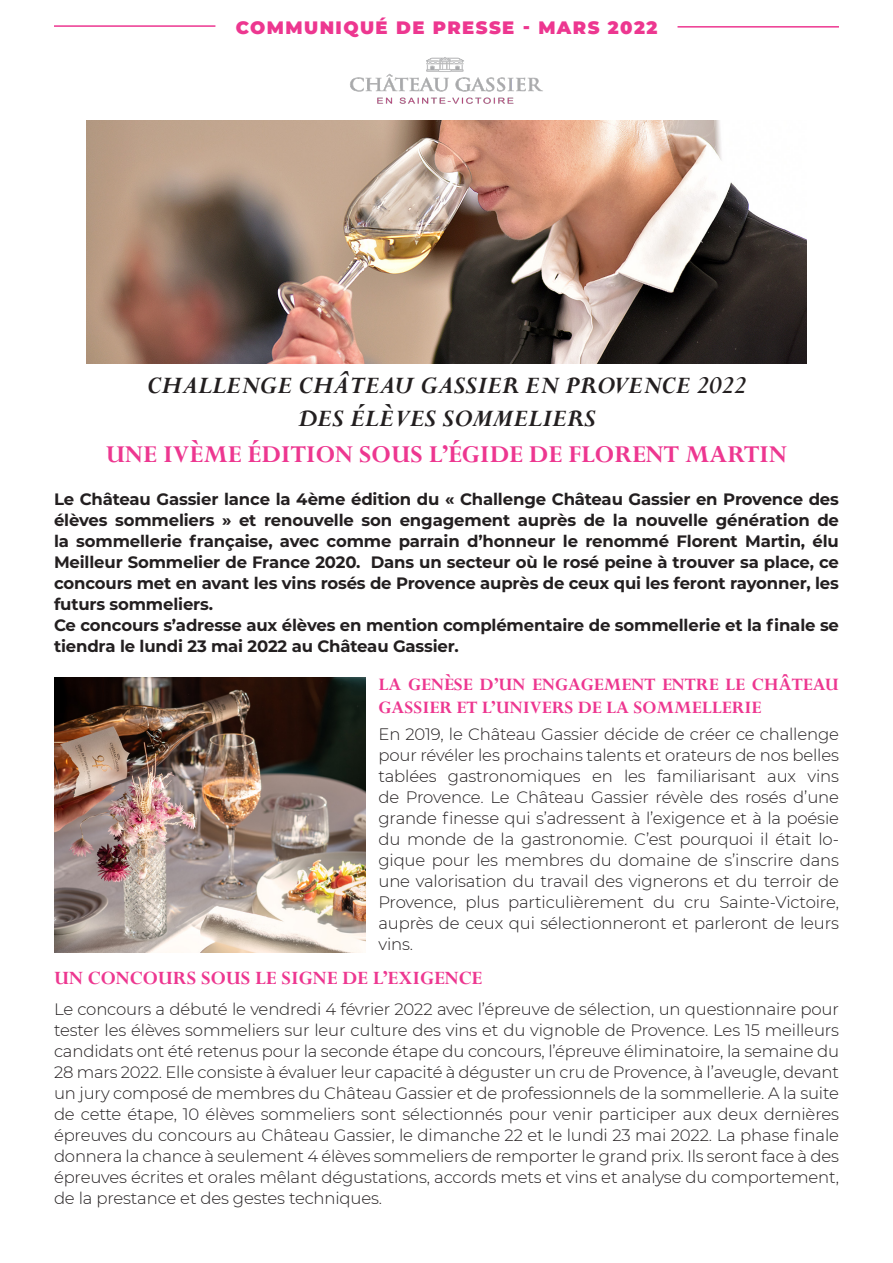
<style>
.page{position:relative;width:893px;height:1263px;background:#fff}
.page>*{position:absolute;margin:0;border:0;box-sizing:border-box;transform-origin:0 0}
.t1{font:italic 700 27px "Perpetua";color:#231f20}
.t2{font:700 27px "Perpetua";color:#ed3790}
.t3{font:700 21px "Perpetua";color:#ed3790}
.t4{font:700 19.5px/23.4px "Perpetua";color:#ed3790}
.t5{font:900 18px "Montserrat";letter-spacing:.08em;color:#ed3790}
.t6{font:300 16.5px/21px "Montserrat";letter-spacing:-.01em;color:#231f20;text-align:justify}
.t7{font:700 16.5px/21px "Montserrat";letter-spacing:-.01em;color:#231f20;text-align:justify}
</style>
<div class="page">
<img style="left:350px;top:57px;width:193px;height:47px">
<hr style="left:677px;top:26px;width:162px;height:2px;background:#ed3790">
<hr style="left:54px;top:25px;width:161px;height:2px;background:#ed3790">
<img style="left:86px;top:120px;width:720px;height:244px">
<img style="left:54px;top:677px;width:312px;height:276px">
<p class="t5" style="left:236px;top:14px;width:423px">COMMUNIQUÉ DE PRESSE - MARS 2022</p>
<p class="t1" style="left:147px;top:369px;width:601px">CHALLENGE CHÂTEAU GASSIER EN PROVENCE 2022</p>
<p class="t1" style="left:298px;top:401px;width:299px">DES ÉLÈVES SOMMELIERS</p>
<p class="t2" style="left:106px;top:437px;width:683px">UNE IVÈME ÉDITION SOUS L’ÉGIDE DE FLORENT MARTIN</p>
<p class="t7" style="left:54px;top:488px;width:786px">Le Château Gassier lance la 4ème édition du « Challenge Château Gassier en Provence des élèves sommeliers » et renouvelle son engagement auprès de la nouvelle génération de la sommellerie française, avec comme parrain d’honneur le renommé Florent Martin, élu Meilleur Sommelier de France 2020. Dans un secteur où le rosé peine à trouver sa place, ce concours met en avant les vins rosés de Provence auprès de ceux qui les feront rayonner, les futurs sommeliers.</p>
<p class="t7" style="left:54px;top:614px;width:786px">Ce concours s’adresse aux élèves en mention complémentaire de sommellerie et la finale se tiendra le lundi 23 mai 2022 au Château Gassier.</p>
<p class="t4" style="left:378px;top:672px;width:462px">LA GENÈSE D’UN ENGAGEMENT ENTRE LE CHÂTEAU<br>GASSIER ET L’UNIVERS DE LA SOMMELLERIE</p>
<p class="t6" style="left:378px;top:723px;width:462px">En 2019, le Château Gassier décide de créer ce challenge pour révéler les prochains talents et orateurs de nos belles tablées gastronomiques en les familiarisant aux vins de Provence. Le Château Gassier révèle des rosés d’une grande finesse qui s’adressent à l’exigence et à la poésie du monde de la gastronomie. C’est pourquoi il était lo&shy;gique pour les membres du domaine de s’inscrire dans une valorisation du travail des vignerons et du terroir de Provence, plus particulièrement du cru Sainte-Victoire, auprès de ceux qui sélectionneront et parleront de leurs vins.</p>
<p class="t3" style="left:54px;top:964px;width:430px">UN CONCOURS SOUS LE SIGNE DE L’EXIGENCE</p>
<p class="t6" style="left:54px;top:998px;width:786px">Le concours a débuté le vendredi 4 février 2022 avec l’épreuve de sélection, un questionnaire pour tester les élèves sommeliers sur leur culture des vins et du vignoble de Provence. Les 15 meilleurs candidats ont été retenus pour la seconde étape du concours, l’épreuve éliminatoire, la semaine du 28 mars 2022. Elle consiste à évaluer leur capacité à déguster un cru de Provence, à l’aveugle, devant un jury composé de membres du Château Gassier et de professionnels de la sommellerie. A la suite de cette étape, 10 élèves sommeliers sont sélectionnés pour venir participer aux deux dernières épreuves du concours au Château Gassier, le dimanche 22 et le lundi 23 mai 2022. La phase finale donnera la chance à seulement 4 élèves sommeliers de remporter le grand prix. Ils seront face à des épreuves écrites et orales mêlant dégustations, accords mets et vins et analyse du comportement, de la prestance et des gestes techniques.</p>
</div>
